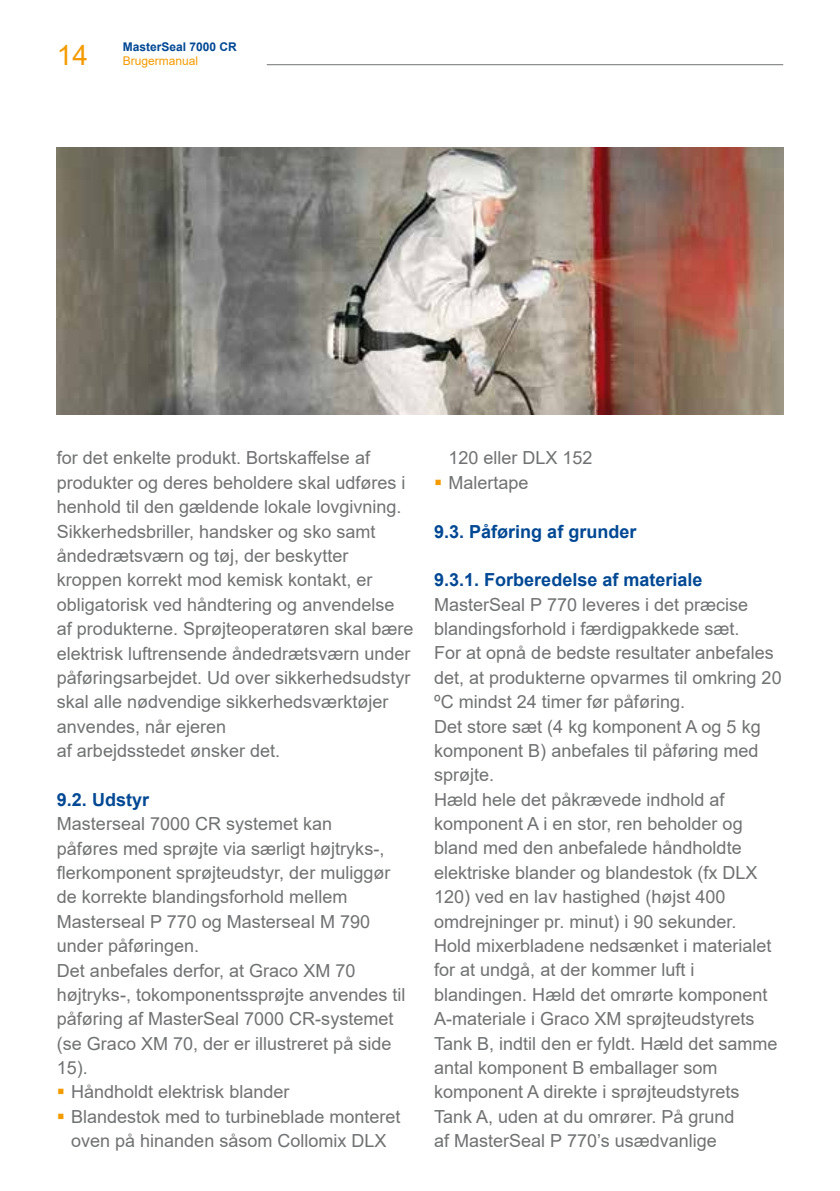
<style>
.page{position:relative;width:840px;height:1191px;background:#fff}
.page>*{position:absolute;margin:0;border:0;box-sizing:border-box;transform-origin:0 0}
.t1{font:28px "Arial";color:#f49b00}
.t2{font:18px/24.4px "Arial";color:#707172}
.t3{font:700 18px "Arial";color:#004894}
.t4{font:700 12px "Arial";color:#004894}
.t5{font:12px "Arial";color:#f49b00}
.s1{color:#f49b00}
</style>
<div class="page">
<hr style="left:266px;top:64px;width:516px;height:1px;background:#707172">
<img style="left:57px;top:147px;width:725px;height:267px">
<h1 class="t1" style="left:57px;top:36px;width:33px">14</h1>
<p class="t4" style="left:123px;top:39px;width:116px">MasterSeal 7000 CR</p>
<p class="t5" style="left:123px;top:53px;width:77px">Brugermanual</p>
<p class="t2" style="left:57px;top:446px;width:358px">for det enkelte produkt. Bortskaffelse af produkter og deres beholdere skal udføres i henhold til den gældende lokale lovgivning.<br>Sikkerhedsbriller, handsker og sko samt åndedrætsværn og tøj, der beskytter kroppen korrekt mod kemisk kontakt, er obligatorisk ved håndtering og anvendelse af produkterne. Sprøjteoperatøren skal bære elektrisk luftrensende åndedrætsværn under påføringsarbejdet. Ud over sikkerhedsudstyr skal alle nødvendige sikkerhedsværktøjer anvendes, når ejeren<br>af arbejdsstedet ønsker det.</p>
<p class="t3" style="left:57px;top:787px;width:94px">9.2. Udstyr</p>
<p class="t2" style="left:57px;top:811px;width:350px">Masterseal 7000 CR systemet kan<br>påføres med sprøjte via særligt højtryks-, flerkomponent sprøjteudstyr, der muliggør de korrekte blandingsforhold mellem Masterseal P 770 og Masterseal M 790 under påføringen.<br>Det anbefales derfor, at Graco XM 70 højtryks-, tokomponentssprøjte anvendes til påføring af MasterSeal 7000 CR-systemet (se Graco XM 70, der er illustreret på side 15).</p>
<p class="t2" style="left:57px;top:1079px;width:234px"><span class="s1">▪</span> Håndholdt elektrisk blander</p>
<p class="t2" style="left:57px;top:1104px;width:345px;text-align:center"><span class="s1">▪</span> Blandestok med to turbineblade monteret oven på hinanden såsom Collomix DLX</p>
<p class="t2" style="left:448px;top:446px;width:146px">120 eller DLX 152</p>
<p class="t2" style="left:434px;top:470px;width:96px"><span class="s1">▪</span> Malertape</p>
<p class="t3" style="left:434px;top:518px;width:204px">9.3. Påføring af grunder</p>
<p class="t3" style="left:434px;top:567px;width:270px">9.3.1. Forberedelse af materiale</p>
<p class="t2" style="left:434px;top:592px;width:349px">MasterSeal P 770 leveres i det præcise blandingsforhold i færdigpakkede sæt.<br>For at opnå de bedste resultater anbefales det, at produkterne opvarmes til omkring 20 ºC mindst 24 timer før påføring.<br>Det store sæt (4 kg komponent A og 5 kg komponent B) anbefales til påføring med sprøjte.<br>Hæld hele det påkrævede indhold af komponent A i en stor, ren beholder og bland med den anbefalede håndholdte elektriske blander og blandestok (fx DLX 120) ved en lav hastighed (højst 400 omdrejninger pr. minut) i 90 sekunder.<br>Hold mixerbladene nedsænket i materialet for at undgå, at der kommer luft i blandingen. Hæld det omrørte komponent A-materiale i Graco XM sprøjteudstyrets Tank B, indtil den er fyldt. Hæld det samme antal komponent B emballager som komponent A direkte i sprøjteudstyrets Tank A, uden at du omrører. På grund<br>af MasterSeal P 770’s usædvanlige</p>
</div>
